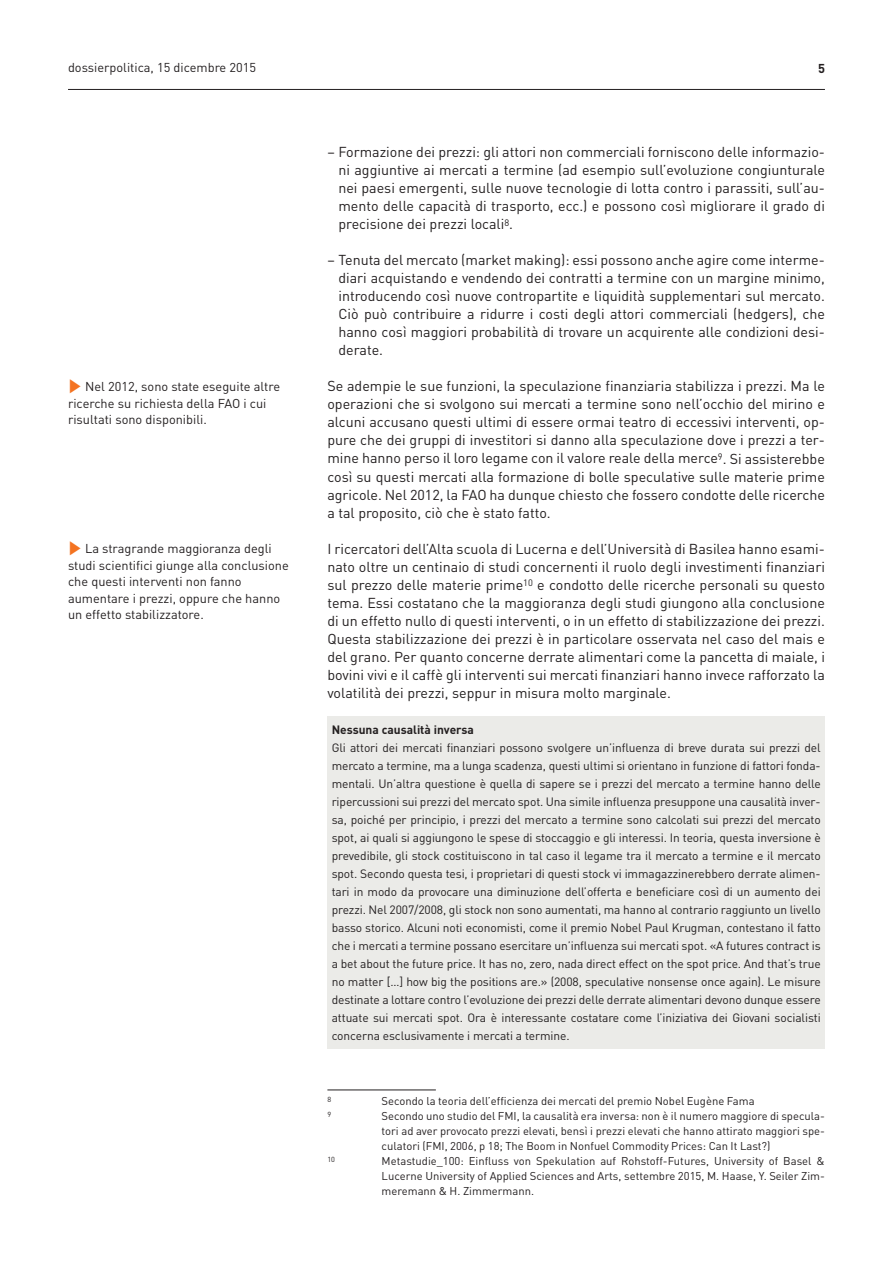
<style>
.page{position:relative;width:893px;height:1263px;background:#fff}
.page>*{position:absolute;margin:0;border:0;box-sizing:border-box;transform-origin:0 0}
.t1{font:14.25px/18px "DIN";color:#231f20;text-align:justify}
.t2{font:12.75px/16.5px "DIN";color:#231f20}
.t3{font:700 12.75px "DIN";color:#231f20}
.t4{font:12px/18px "DIN";letter-spacing:-.01em;color:#231f20;text-align:justify}
.t5{font:700 12px "DIN";color:#231f20}
.t6{font:11.25px/15px "DIN";color:#231f20;text-align:justify}
.t7{font:7.35px "DIN";color:#231f20}
.s1{color:#f47321}
</style>
<div class="page">
<hr style="left:68px;top:89px;width:757px;height:1px;background:#231f20">
<div style="left:327px;top:716px;width:498px;height:333px;background:#ebebe8"></div>
<hr style="left:327px;top:1090px;width:109px;height:1px;background:#231f20">
<p class="t2" style="left:68px;top:59px;width:190px">dossierpolitica, 15 dicembre 2015</p>
<p class="t3" style="left:818px;top:60px;width:8px">5</p>
<p class="t2" style="left:68px;top:378px;width:214px"><span class="s1">✓</span> Nel 2012, sono state eseguite altre ricerche su richiesta della FAO i cui risultati sono disponibili.</p>
<p class="t2" style="left:68px;top:540px;width:222px"><span class="s1">✓</span> La stragrande maggioranza degli studi scientifici giunge alla conclusione che questi interventi non fanno aumentare i prezzi, oppure che hanno un effetto stabilizzatore.</p>
<p class="t1" style="left:338px;top:143px;width:488px;text-indent:-11px">– Formazione dei prezzi: gli attori non commerciali forniscono delle informazio&shy;ni aggiuntive ai mercati a termine (ad esempio sull’evoluzione congiunturale nei paesi emergenti, sulle nuove tecnologie di lotta contro i parassiti, sull’au&shy;mento delle capacità di trasporto, ecc.) e possono così migliorare il grado di precisione dei prezzi locali<sup>8</sup>.</p>
<p class="t1" style="left:338px;top:251px;width:488px;text-indent:-11px">– Tenuta del mercato (market making): essi possono anche agire come interme&shy;diari acquistando e vendendo dei contratti a termine con un margine minimo, introducendo così nuove contropartite e liquidità supplementari sul mercato.<br>Ciò può contribuire a ridurre i costi degli attori commerciali (hedgers), che hanno così maggiori probabilità di trovare un acquirente alle condizioni desi&shy;derate.</p>
<p class="t1" style="left:327px;top:377px;width:499px">Se adempie le sue funzioni, la speculazione finanziaria stabilizza i prezzi. Ma le operazioni che si svolgono sui mercati a termine sono nell’occhio del mirino e alcuni accusano questi ultimi di essere ormai teatro di eccessivi interventi, op&shy;pure che dei gruppi di investitori si danno alla speculazione dove i prezzi a ter&shy;mine hanno perso il loro legame con il valore reale della merce<sup>9</sup>. Si assisterebbe così su questi mercati alla formazione di bolle speculative sulle materie prime agricole. Nel 2012, la FAO ha dunque chiesto che fossero condotte delle ricerche a tal proposito, ciò che è stato fatto.</p>
<p class="t1" style="left:327px;top:539px;width:499px">I ricercatori dell’Alta scuola di Lucerna e dell’Università di Basilea hanno esami&shy;nato oltre un centinaio di studi concernenti il ruolo degli investimenti finanziari sul prezzo delle materie prime<sup>10</sup> e condotto delle ricerche personali su questo tema. Essi costatano che la maggioranza degli studi giungono alla conclusione di un effetto nullo di questi interventi, o in un effetto di stabilizzazione dei prezzi.<br>Questa stabilizzazione dei prezzi è in particolare osservata nel caso del mais e del grano. Per quanto concerne derrate alimentari come la pancetta di maiale, i bovini vivi e il caffè gli interventi sui mercati finanziari hanno invece rafforzato la volatilità dei prezzi, seppur in misura molto marginale.</p>
<p class="t5" style="left:332px;top:721px;width:144px">Nessuna causalità inversa</p>
<p class="t4" style="left:332px;top:738px;width:490px">Gli attori dei mercati finanziari possono svolgere un’influenza di breve durata sui prezzi del mercato a termine, ma a lunga scadenza, questi ultimi si orientano in funzione di fattori fonda&shy;mentali. Un’altra questione è quella di sapere se i prezzi del mercato a termine hanno delle ripercussioni sui prezzi del mercato spot. Una simile influenza presuppone una causalità inver&shy;sa, poiché per principio, i prezzi del mercato a termine sono calcolati sui prezzi del mercato spot, ai quali si aggiungono le spese di stoccaggio e gli interessi. In teoria, questa inversione è prevedibile, gli stock costituiscono in tal caso il legame tra il mercato a termine e il mercato spot. Secondo questa tesi, i proprietari di questi stock vi immagazzinerebbero derrate alimen&shy;tari in modo da provocare una diminuzione dell’offerta e beneficiare così di un aumento dei prezzi. Nel 2007/2008, gli stock non sono aumentati, ma hanno al contrario raggiunto un livello basso storico. Alcuni noti economisti, come il premio Nobel Paul Krugman, contestano il fatto che i mercati a termine possano esercitare un’influenza sui mercati spot. «A futures contract is a bet about the future price. It has no, zero, nada direct effect on the spot price. And that’s true no matter […] how big the positions are.» (2008, speculative nonsense once again). Le misure destinate a lottare contro l’evoluzione dei prezzi delle derrate alimentari devono dunque essere attuate sui mercati spot. Ora è interessante costatare come l’iniziativa dei Giovani socialisti concerna esclusivamente i mercati a termine.</p>
<p class="t7" style="left:327px;top:1095px;width:5px">8</p>
<p class="t6" style="left:382px;top:1093px;width:374px">Secondo la teoria dell’efficienza dei mercati del premio Nobel Eugène Fama</p>
<p class="t7" style="left:327px;top:1110px;width:5px">9</p>
<p class="t6" style="left:382px;top:1108px;width:445px">Secondo uno studio del FMI, la causalità era inversa: non è il numero maggiore di specula&shy;tori ad aver provocato prezzi elevati, bensì i prezzi elevati che hanno attirato maggiori spe&shy;culatori (FMI, 2006, p 18; The Boom in Nonfuel Commodity Prices: Can It Last?)</p>
<p class="t7" style="left:327px;top:1155px;width:9px">10</p>
<p class="t6" style="left:382px;top:1153px;width:445px">Metastudie_100: Einfluss von Spekulation auf Rohstoff-Futures, University of Basel &amp; Lucerne University of Applied Sciences and Arts, settembre 2015, M. Haase, Y. Seiler Zim&shy;meremann &amp; H. Zimmermann.</p>
</div>
